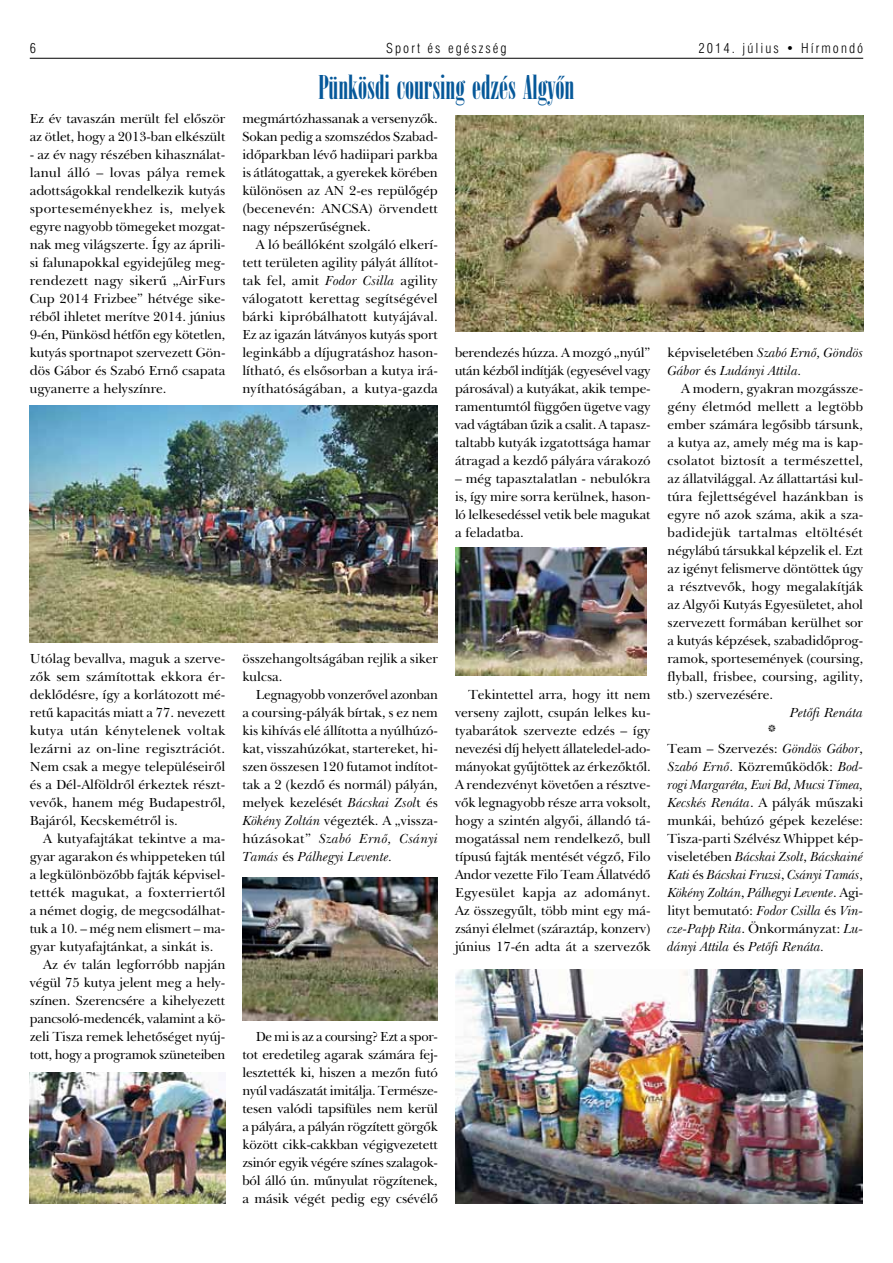
<style>
.page{position:relative;width:893px;height:1263px;background:#fff}
.page>*{position:absolute;margin:0;border:0;box-sizing:border-box;transform-origin:0 0}
.t1{font:36px "Hu Arsis D Regu";color:#065899}
.t2{font:13.5px/18px "Hu New Bskvll BT Roman";letter-spacing:-.005em;color:#000;text-align:justify}
.t3{font:13.5px/18px "Hu New Bskvll BT Italic";letter-spacing:-.005em;color:#000}
.t4{font:13.5px "Hu Swis 721 Lt Cn BT";letter-spacing:.15em;color:#000}
.t5{font:13.5px "Hu New Bskvll BT Roman";letter-spacing:-.025em;color:#000}
.t6{font:13.5px "Hu New Bskvll BT Roman";letter-spacing:.015em;color:#000}
.s1{font-family:"Hu New Bskvll BT Italic"}
.s2{font-family:"Hu New Bskvll BT Roman"}
</style>
<div class="page">
<hr style="left:30px;top:58px;width:833px;height:1px;background:#000">
<img style="left:30px;top:405px;width:408px;height:237px">
<img style="left:30px;top:1073px;width:195px;height:130px">
<img style="left:242px;top:877px;width:196px;height:143px">
<img style="left:455px;top:116px;width:408px;height:216px">
<img style="left:455px;top:547px;width:191px;height:128px">
<img style="left:455px;top:969px;width:408px;height:234px">
<p class="t4" style="left:30px;top:40px;width:8px">6</p>
<p class="t4" style="left:386px;top:40px;width:122px">Sport és egészség</p>
<p class="t4" style="left:699px;top:40px;width:166px">2014. július • Hírmondó</p>
<h1 class="t1" style="left:318px;top:69px;width:258px">Pünkösdi coursing edzés Algyôn</h1>
<p class="t2" style="left:30px;top:109px;width:197px">Ez év tavaszán merült fel elôször az ötlet, hogy a 2013-ban elkészült</p>
<p class="t2" style="left:30px;top:145px;width:197px">- az év nagy részében kihasználat&shy;lanul álló – lovas pálya remek adottságokkal rendelkezik kutyás sporteseményekhez is, melyek egyre nagyobb tömegeket mozgat&shy;nak meg világszerte. Így az áprili&shy;si falunapokkal egyidejûleg meg&shy;rendezett nagy sikerû „AirFurs Cup 2014 Frizbee” hétvége sike&shy;rébôl ihletet merítve 2014. június 9-én, Pünkösd hétfôn egy kötetlen, kutyás sportnapot szervezett Gön&shy;dös Gábor és Szabó Ernô csapata ugyanerre a helyszínre.</p>
<p class="t2" style="left:242px;top:109px;width:197px">megmártózhassanak a versenyzôk.<br>Sokan pedig a szomszédos Szabad&shy;idôparkban lévô hadiipari parkba is átlátogattak, a gyerekek körében különösen az AN 2-es repülôgép (becenevén: ANCSA) örvendett nagy népszerûségnek.</p>
<p class="t2" style="left:242px;top:235px;width:197px;text-indent:14px">A ló beállóként szolgáló elkerí&shy;tett területen agility pályát állítot&shy;tak fel, amit <span class="s1">Fodor Csilla</span> agility válogatott kerettag segítségével bárki kipróbálhatott kutyájával.<br>Ez az igazán látványos kutyás sport leginkább a díjugratáshoz hason&shy;lítható, és elsôsorban a kutya irá&shy;nyíthatóságában, a kutya-gazda</p>
<p class="t2" style="left:455px;top:343px;width:197px">berendezés húzza. A mozgó „nyúl” után kézbôl indítják (egyesével vagy párosával) a kutyákat, akik tempe&shy;ramentumtól függôen ügetve vagy vad vágtában ûzik a csalit. A tapasz&shy;taltabb kutyák izgatottsága hamar átragad a kezdô pályára várakozó</p>
<p class="t2" style="left:455px;top:469px;width:197px">– még tapasztalatlan - nebulókra is, így mire sorra kerülnek, hason&shy;ló lelkesedéssel vetik bele magukat a feladatba.</p>
<p class="t3" style="left:668px;top:344px;width:197px"><span class="s2">képviseletében</span> Szabó Ernô, Göndös<br>Gábor <span class="s2">és</span> Ludányi Attila.</p>
<p class="t2" style="left:668px;top:379px;width:197px;text-indent:14px">A modern, gyakran mozgássze&shy;gény életmód mellett a legtöbb ember számára legôsibb társunk, a kutya az, amely még ma is kap&shy;csolatot biztosít a természettel, az állatvilággal. Az állattartási kul&shy;túra fejlettségével hazánkban is egyre nô azok száma, akik a sza&shy;badidejük tartalmas eltöltését négylábú társukkal képzelik el. Ezt az igényt felismerve döntöttek úgy a résztvevôk, hogy megalakítják az Algyôi Kutyás Egyesületet, ahol szervezett formában kerülhet sor a kutyás képzések, szabadidôprog&shy;ramok, sportesemények (coursing, flyball, frisbee, coursing, agility, stb.) szervezésére.</p>
<p class="t3" style="left:790px;top:703px;width:75px">Petôfi Renáta</p>
<p class="t2" style="left:668px;top:739px;width:197px">Team – Szervezés: <span class="s1">Göndös Gábor</span>,<br><span class="s1">Szabó Ernô</span>. Közremûködôk: <span class="s1">Bod-</span></p>
<p class="t3" style="left:668px;top:775px;width:197px">rogi Margaréta, Ewi Bd, Mucsi Tímea,</p>
<p class="t2" style="left:668px;top:793px;width:197px"><span class="s1">Kecskés Renáta</span>. A pályák mûszaki munkái, behúzó gépek kezelése:<br>Tisza-parti Szélvész Whippet kép-</p>
<p class="t3" style="left:668px;top:847px;width:197px;text-align:justify"><span class="s2">viseletében</span> Bácskai Zsolt<span class="s2">,</span> Bácskainé Kati <span class="s2">és</span> Bácskai Fruzsi<span class="s2">,</span> Csányi Tamás<span class="s2">, </span>Kökény Zoltán<span class="s2">,</span> Pálhegyi Levente<span class="s2">. Agi-</span></p>
<p class="t2" style="left:668px;top:901px;width:197px">lityt bemutató: <span class="s1">Fodor Csilla</span> és <span class="s1">Vin-</span></p>
<p class="t3" style="left:668px;top:919px;width:197px">cze-Papp Rita<span class="s2">. Önkormányzat:</span> Lu&shy;dányi Attila <span class="s2">és</span> Petôfi Renáta.</p>
<p class="t2" style="left:30px;top:649px;width:197px">Utólag bevallva, maguk a szerve&shy;zôk sem számítottak ekkora ér&shy;deklôdésre, így a korlátozott mé&shy;retû kapacitás miatt a 77. nevezett kutya után kénytelenek voltak lezárni az on-line regisztrációt.<br>Nem csak a megye településeirôl és a Dél-Alföldrôl érkeztek részt&shy;vevôk, hanem még Budapestrôl, Bajáról, Kecskemétrôl is.</p>
<p class="t2" style="left:43px;top:829px;width:184px">A kutyafajtákat tekintve a ma-</p>
<p class="t2" style="left:30px;top:847px;width:197px">gyar agarakon és whippeteken túl</p>
<p class="t2" style="left:30px;top:865px;width:197px">a legkülönbözôbb fajták képvisel-</p>
<p class="t6" style="left:30px;top:884px;width:197px">tették magukat, a foxterriertôl</p>
<p class="t2" style="left:30px;top:901px;width:197px">a német dogig, de megcsodálhat-</p>
<p class="t2" style="left:30px;top:919px;width:197px">tuk a 10. – még nem elismert – ma-</p>
<p class="t2" style="left:30px;top:937px;width:185px">gyar kutyafajtánkat, a sinkát is.</p>
<p class="t2" style="left:43px;top:955px;width:184px">Az év talán legforróbb napján</p>
<p class="t2" style="left:30px;top:973px;width:197px">végül 75 kutya jelent meg a hely-</p>
<p class="t2" style="left:30px;top:991px;width:197px">színen. Szerencsére a kihelyezett</p>
<p class="t2" style="left:30px;top:1009px;width:197px">pancsoló-medencék, valamint a kö-</p>
<p class="t2" style="left:30px;top:1027px;width:197px">zeli Tisza remek lehetôséget nyúj-</p>
<p class="t5" style="left:30px;top:1046px;width:197px">tott, hogy a programok szüneteiben</p>
<p class="t2" style="left:242px;top:649px;width:197px">összehangoltságában rejlik a siker kulcsa.</p>
<p class="t2" style="left:242px;top:685px;width:197px;text-indent:14px">Legnagyobb vonzerôvel azonban a coursing-pályák bírtak, s ez nem kis kihívás elé állította a nyúlhúzó&shy;kat, visszahúzókat, startereket, hi&shy;szen összesen 120 futamot indítot&shy;tak a 2 (kezdô és normál) pályán, melyek kezelését <span class="s1">Bácskai Zsol</span>t és <span class="s1">Kökény Zoltán</span> végezték. A „vissza-</p>
<p class="t3" style="left:242px;top:829px;width:197px"><span class="s2">húzásokat”</span> Szabó Ernô, Csányi<br>Tamás <span class="s2">és</span> Pálhegyi Levente.</p>
<p class="t2" style="left:455px;top:685px;width:197px;text-indent:14px">Tekintettel arra, hogy itt nem verseny zajlott, csupán lelkes ku&shy;tyabarátok szervezte edzés – így nevezési díj helyett állateledel-ado&shy;mányokat gyûjtöttek az érkezôktôl.<br>A rendezvényt követôen a résztve&shy;vôk legnagyobb része arra voksolt, hogy a szintén algyôi, állandó tá&shy;mogatással nem rendelkezô, bull típusú fajták mentését végzô, Filo Andor vezette Filo Team Állatvédô Egyesület kapja az adományt.<br>Az összegyûlt, több mint egy má&shy;zsányi élelmet (száraztáp, konzerv) június 17-én adta át a szervezôk</p>
<p class="t2" style="left:242px;top:1027px;width:197px;text-indent:14px">De mi is az a coursing? Ezt a spor&shy;tot eredetileg agarak számára fej&shy;lesztették ki, hiszen a mezôn futó nyúl vadászatát imitálja. Természe&shy;tesen valódi tapsifüles nem kerül a pályára, a pályán rögzített görgôk között cikk-cakkban végigvezetett zsinór egyik végére színes szalagok&shy;ból álló ún. mûnyulat rögzítenek, a másik végét pedig egy csévélô</p>
</div>
